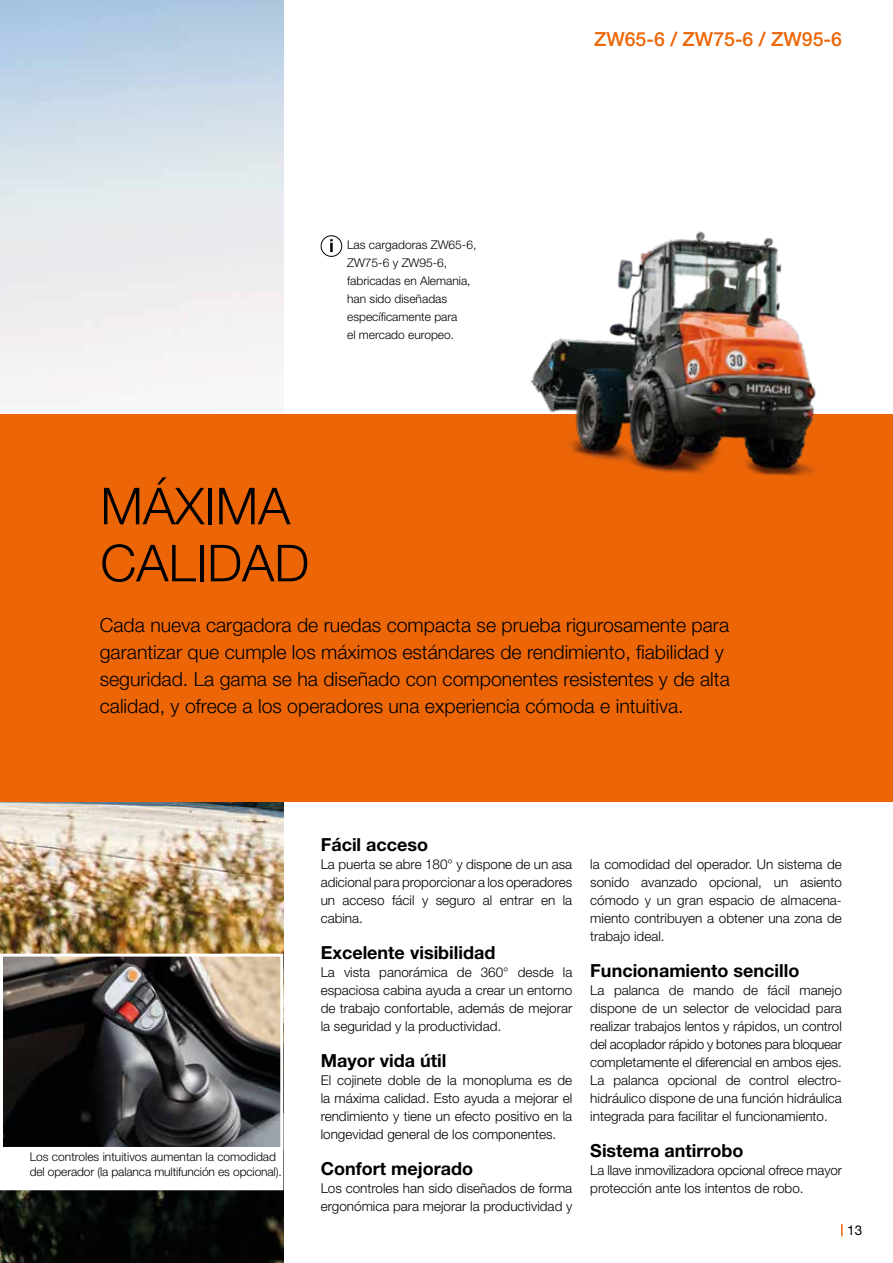
<style>
.page{position:relative;width:893px;height:1263px;background:#fff}
.page>*{position:absolute;margin:0;border:0;box-sizing:border-box;transform-origin:0 0}
.t1{font:300 51px/57px "Helvetica Neue LT Pro";color:#000}
.t2{font:300 19.5px/27px "Helvetica Neue LT Pro";color:#000}
.t3{font:500 19.5px "Helvetica Neue LT Pro";color:#ec6608}
.t4{font:700 18px "Helvetica Neue LT Pro";color:#000}
.t5{font:300 13.5px/18px "Helvetica Neue LT Pro";color:#000;text-align:justify}
.t6{font:13.5px "Helvetica Neue LT Pro";color:#000}
.t7{font:300 12px/18px "Helvetica Neue LT Pro";color:#000}
</style>
<div class="page">
<svg style="left:841px;top:1224px;width:2px;height:12px"></svg>
<img style="left:0;top:0;width:283px;height:1263px">
<div style="left:2px;top:1114px;width:280px;height:75px;background:#fff"></div>
<img style="left:4px;top:958px;width:275px;height:188px">
<div style="left:0;top:954px;width:283px;height:196px;border:3px solid #fff"></div>
<div style="left:0;top:414px;width:893px;height:388px;background:#ec6608"></div>
<img style="left:530px;top:231px;width:287px;height:245px">
<div style="left:321px;top:235px;width:21px;height:22px;border:1px solid #000;border-radius:50%"></div>
<svg style="left:330px;top:239px;width:3px;height:13px"></svg>
<p class="t7" style="left:347px;top:235px;width:131px">Las cargadoras ZW65-6,<br>ZW75-6 y ZW95-6, fabricadas en Alemania, han sido diseñadas específicamente para<br>el mercado europeo.</p>
<h2 class="t3" style="left:594px;top:27px;width:249px">ZW65-6 / ZW75-6 / ZW95-6</h2>
<h1 class="t1" style="left:100px;top:477px;width:210px">MÁXIMA<br>CALIDAD</h1>
<p class="t2" style="left:100px;top:611px;width:631px">Cada nueva cargadora de ruedas compacta se prueba rigurosamente para garantizar que cumple los máximos estándares de rendimiento, fiabilidad y seguridad. La gama se ha diseñado con componentes resistentes y de alta calidad, y ofrece a los operadores una experiencia cómoda e intuitiva.</p>
<p class="t7" style="left:30px;top:1149px;width:254px;line-height:15px">Los controles intuitivos aumentan la comodidad del operador (la palanca multifunción es opcional).</p>
<h3 class="t4" style="left:321px;top:833px;width:109px">Fácil acceso</h3>
<p class="t5" style="left:321px;top:854px;width:253px">La puerta se abre 180° y dispone de un asa adicional para proporcionar a los operadores un acceso fácil y seguro al entrar en la cabina.</p>
<h3 class="t4" style="left:321px;top:941px;width:176px">Excelente visibilidad</h3>
<p class="t5" style="left:321px;top:962px;width:253px">La vista panorámica de 360° desde la espaciosa cabina ayuda a crear un entorno de trabajo confortable, además de mejorar la seguridad y la productividad.</p>
<h3 class="t4" style="left:321px;top:1049px;width:127px">Mayor vida útil</h3>
<p class="t5" style="left:321px;top:1070px;width:253px">El cojinete doble de la monopluma es de la máxima calidad. Esto ayuda a mejorar el rendimiento y tiene un efecto positivo en la longevidad general de los componentes.</p>
<h3 class="t4" style="left:321px;top:1157px;width:154px">Confort mejorado</h3>
<p class="t5" style="left:321px;top:1178px;width:253px">Los controles han sido diseñados de forma ergonómica para mejorar la productividad y</p>
<p class="t5" style="left:590px;top:854px;width:253px">la comodidad del operador. Un sistema de sonido avanzado opcional, un asiento cómodo y un gran espacio de almacena&shy;miento contribuyen a obtener una zona de trabajo ideal.</p>
<h3 class="t4" style="left:590px;top:959px;width:211px">Funcionamiento sencillo</h3>
<p class="t5" style="left:590px;top:980px;width:253px;text-align:left">La palanca de mando de fácil manejo dispone de un selector de velocidad para realizar trabajos lentos y rápidos, un control del acoplador rápido y botones para bloquear completamente el diferencial en ambos ejes.<br>La palanca opcional de control electro&shy;hidráulico dispone de una función hidráulica integrada para facilitar el funcionamiento.</p>
<h3 class="t4" style="left:590px;top:1139px;width:155px">Sistema antirrobo</h3>
<p class="t5" style="left:590px;top:1160px;width:253px">La llave inmovilizadora opcional ofrece mayor protección ante los intentos de robo.</p>
<p class="t6" style="left:847px;top:1222px;width:17px">13</p>
</div>
